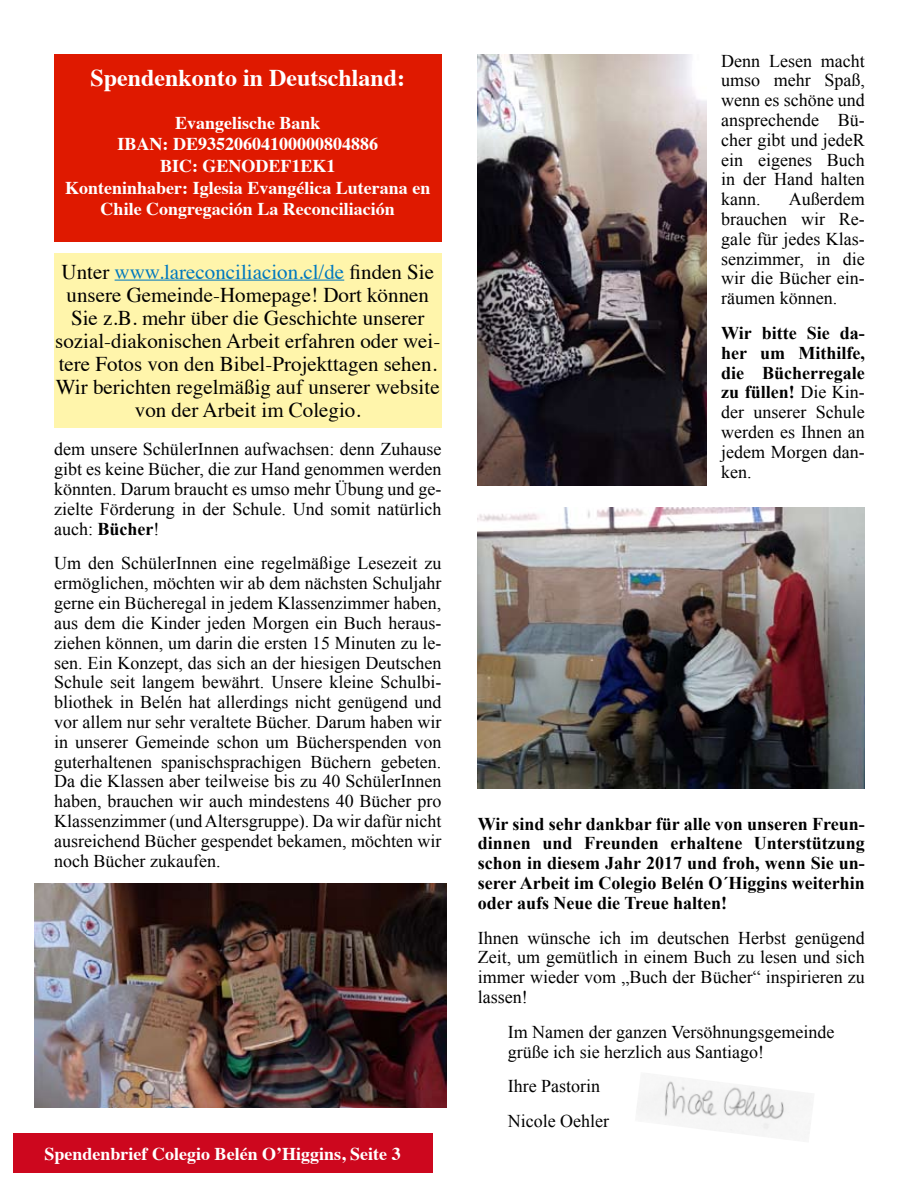
<style>
.page{position:relative;width:919px;height:1187px;background:#fff}
.page>*{position:absolute;margin:0;border:0;box-sizing:border-box;transform-origin:0 0}
.t1{font:700 24px "Times";color:#fff}
.t2{font:21px/23.1px "Times";color:#000;text-align:center}
.t3{font:18px/19.8px "Times New Roman";color:#000;text-align:justify}
.t4{font:700 18px/19.8px "Times New Roman";color:#000;text-align:justify}
.t5{font:700 18px/21.6px "Times";color:#fff;text-align:center}
.s1{color:#0079bf}
.s2{font-weight:700}
</style>
<div class="page">
<div style="left:13px;top:1132px;width:419px;height:40px;background:#cd071e"></div>
<div style="left:54px;top:54px;width:387px;height:187px;background:#df1900"></div>
<div style="left:54px;top:253px;width:387px;height:175px;background:#fff5ab"></div>
<hr style="left:115px;top:279px;width:229px;height:1px;background:#0079bf">
<img style="left:637px;top:1080px;width:175px;height:56px">
<img style="left:34px;top:883px;width:412px;height:224px">
<img style="left:478px;top:54px;width:228px;height:431px">
<img style="left:478px;top:507px;width:386px;height:281px">
<h1 class="t1" style="left:90px;top:54px;width:316px">Spendenkonto in Deutschland:</h1>
<p class="t5" style="left:65px;top:110px;width:367px">Evangelische Bank<br>IBAN: DE93520604100000804886<br>BIC: GENODEF1EK1<br>Konteninhaber: Iglesia Evangélica Luterana en<br>Chile Congregación La Reconciliación</p>
<p class="t2" style="left:55px;top:258px;width:386px">Unter <span class="s1">www.lareconciliacion.cl/de</span> finden Sie unsere Gemeinde-Homepage! Dort können Sie z.B. mehr über die Geschichte unserer sozial-diakonischen Arbeit erfahren oder wei&shy;tere Fotos von den Bibel-Projekttagen sehen.<br>Wir berichten regelmäßig auf unserer website von der Arbeit im Colegio.</p>
<p class="t3" style="left:54px;top:439px;width:389px">dem unsere SchülerInnen aufwachsen: denn Zuhause gibt es keine Bücher, die zur Hand genommen werden könnten. Darum braucht es umso mehr Übung und ge&shy;zielte Förderung in der Schule. Und somit natürlich auch: <span class="s2">Bücher</span>!</p>
<p class="t3" style="left:54px;top:553px;width:389px">Um den SchülerInnen eine regelmäßige Lesezeit zu ermöglichen, möchten wir ab dem nächsten Schuljahr gerne ein Bücheregal in jedem Klassenzimmer haben, aus dem die Kinder jeden Morgen ein Buch heraus&shy;ziehen können, um darin die ersten 15 Minuten zu le&shy;sen. Ein Konzept, das sich an der hiesigen Deutschen Schule seit langem bewährt. Unsere kleine Schulbi&shy;bliothek in Belén hat allerdings nicht genügend und vor allem nur sehr veraltete Bücher. Darum haben wir in unserer Gemeinde schon um Bücherspenden von guterhaltenen spanischsprachigen Büchern gebeten.<br>Da die Klassen aber teilweise bis zu 40 SchülerInnen haben, brauchen wir auch mindestens 40 Bücher pro Klassenzimmer (und Altersgruppe). Da wir dafür nicht ausreichend Bücher gespendet bekamen, möchten wir noch Bücher zukaufen.</p>
<p class="t5" style="left:45px;top:1141px;width:358px">Spendenbrief Colegio Belén O’Higgins, Seite 3</p>
<p class="t3" style="left:721px;top:50px;width:145px">Denn Lesen macht umso mehr Spaß, wenn es schöne und ansprechende Bü&shy;cher gibt und jedeR ein eigenes Buch in der Hand halten kann.</p>
<p class="t3" style="left:721px;top:189px;width:145px;text-indent:68px">Außerdem brauchen wir Re&shy;gale für jedes Klas&shy;senzimmer, in die wir die Bücher ein&shy;räumen können.</p>
<p class="t3" style="left:721px;top:323px;width:145px"><span class="s2">Wir bitte Sie da&shy;her um Mithilfe, die Bücherregale zu füllen!</span> Die Kin&shy;der unserer Schule werden es Ihnen an jedem Morgen dan&shy;ken.</p>
<p class="t4" style="left:478px;top:813px;width:388px">Wir sind sehr dankbar für alle von unseren Freun&shy;dinnen und Freunden erhaltene Unterstützung schon in diesem Jahr 2017 und froh, wenn Sie un&shy;serer Arbeit im Colegio Belén O´Higgins weiterhin oder aufs Neue die Treue halten!</p>
<p class="t3" style="left:478px;top:927px;width:388px">Ihnen wünsche ich im deutschen Herbst genügend Zeit, um gemütlich in einem Buch zu lesen und sich immer wieder vom „Buch der Bücher“ inspirieren zu lassen!</p>
<p class="t3" style="left:507px;top:1021px;width:328px">Im Namen der ganzen Versöhnungsgemeinde grüße ich sie herzlich aus Santiago!</p>
<p class="t3" style="left:507px;top:1068px;width:103px;line-height:34.8px">Ihre Pastorin<br>Nicole Oehler</p>
</div>
